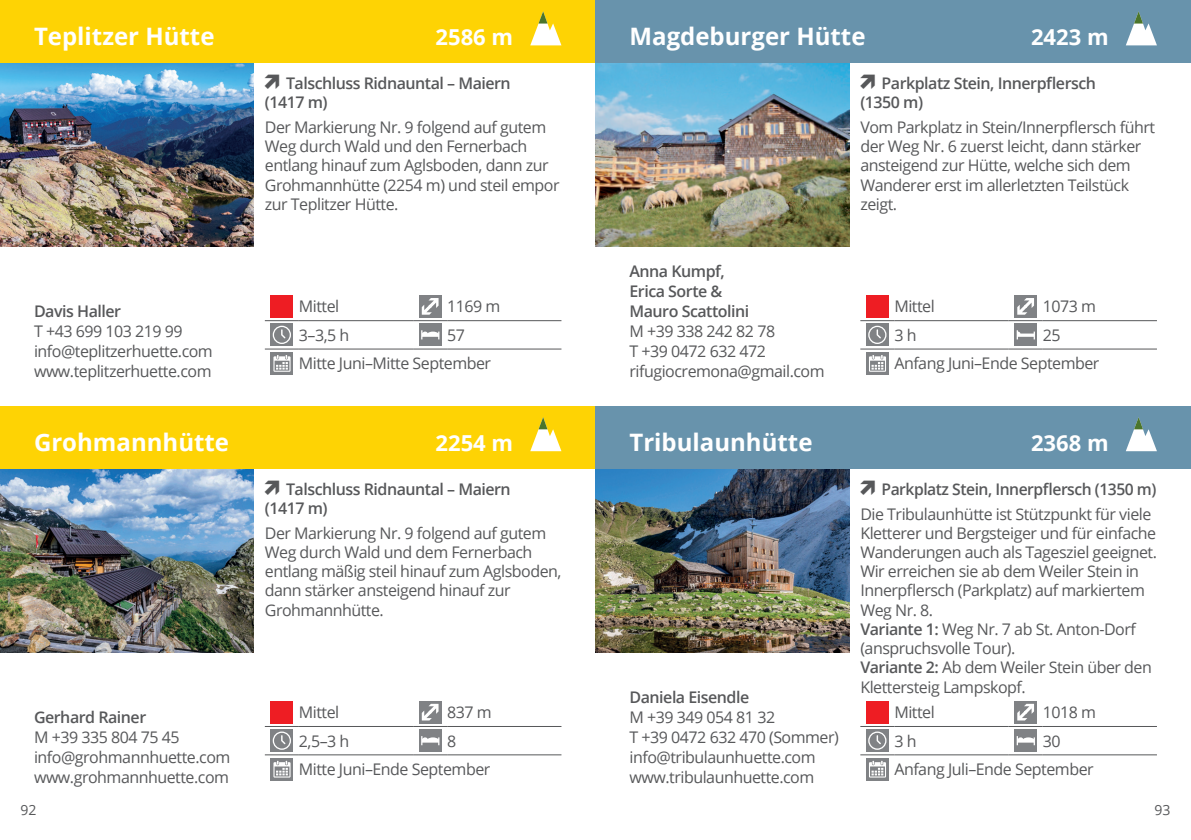
<style>
.page{position:relative;width:1191px;height:840px;background:#fff}
.page>*{position:absolute;margin:0;border:0;box-sizing:border-box;transform-origin:0 0}
.t1{font:700 24px "Open Sans";color:#fff}
.t2{font:700 22px "Open Sans";color:#fff}
.t3{font:16px/19.2px "Open Sans";letter-spacing:-.03em;color:#57585a}
.t4{font:600 16px/19.2px "Open Sans";letter-spacing:-.03em;color:#57585a}
.t5{font:14px "Open Sans";color:#57585a}
.s1{font-family:"Artprintpictos 2";font-weight:400;font-size:20px}
.s2{font-family:"Artprintpictos 2";font-size:20px}
.s3{font-weight:600}
</style>
<div class="page">
<img style="left:0;top:62px;width:253px;height:185px">
<img style="left:595px;top:62px;width:254px;height:185px">
<img style="left:0;top:468px;width:253px;height:184px">
<img style="left:595px;top:468px;width:254px;height:184px">
<div style="left:0;top:0;width:595px;height:62px;background:#fed304"></div>
<div style="left:595px;top:0;width:596px;height:62px;background:#6893ac"></div>
<div style="left:0;top:405px;width:595px;height:63px;background:#fed304"></div>
<div style="left:595px;top:405px;width:596px;height:63px;background:#6893ac"></div>
<svg style="left:530px;top:11px;width:31px;height:34px"></svg>
<svg style="left:1126px;top:11px;width:31px;height:34px"></svg>
<svg style="left:530px;top:417px;width:31px;height:34px"></svg>
<svg style="left:1126px;top:417px;width:31px;height:34px"></svg>
<hr style="left:265px;top:320px;width:34px;height:1px;background:#57585a">
<hr style="left:299px;top:320px;width:114px;height:1px;background:#57585a">
<hr style="left:413px;top:320px;width:34px;height:1px;background:#57585a">
<hr style="left:447px;top:320px;width:114px;height:1px;background:#57585a">
<hr style="left:265px;top:348px;width:34px;height:1px;background:#57585a">
<hr style="left:299px;top:348px;width:114px;height:1px;background:#57585a">
<hr style="left:413px;top:348px;width:34px;height:1px;background:#57585a">
<hr style="left:447px;top:348px;width:114px;height:1px;background:#57585a">
<div style="left:270px;top:295px;width:23px;height:22px;background:#ee1d23"></div>
<svg style="left:419px;top:295px;width:22px;height:22px"></svg>
<svg style="left:422px;top:298px;width:16px;height:16px"></svg>
<svg style="left:270px;top:323px;width:23px;height:23px"></svg>
<svg style="left:281px;top:329px;width:4px;height:9px"></svg>
<div style="left:273px;top:325px;width:18px;height:19px;border:1px solid #fff;border-radius:50%"></div>
<div style="left:419px;top:323px;width:22px;height:23px;background:#808285"></div>
<svg style="left:421px;top:330px;width:18px;height:9px"></svg>
<svg style="left:270px;top:352px;width:23px;height:22px"></svg>
<svg style="left:273px;top:355px;width:17px;height:16px"></svg>
<hr style="left:860px;top:320px;width:34px;height:1px;background:#57585a">
<hr style="left:894px;top:320px;width:114px;height:1px;background:#57585a">
<hr style="left:1008px;top:320px;width:34px;height:1px;background:#57585a">
<hr style="left:1042px;top:320px;width:115px;height:1px;background:#57585a">
<hr style="left:860px;top:348px;width:34px;height:1px;background:#57585a">
<hr style="left:894px;top:348px;width:114px;height:1px;background:#57585a">
<hr style="left:1008px;top:348px;width:34px;height:1px;background:#57585a">
<hr style="left:1042px;top:348px;width:115px;height:1px;background:#57585a">
<div style="left:866px;top:295px;width:22px;height:22px;background:#ee1d23"></div>
<div style="left:1014px;top:295px;width:23px;height:22px;background:#808285"></div>
<svg style="left:1017px;top:298px;width:17px;height:16px"></svg>
<svg style="left:866px;top:323px;width:22px;height:23px"></svg>
<svg style="left:876px;top:329px;width:5px;height:9px"></svg>
<div style="left:868px;top:325px;width:18px;height:19px;border:1px solid #fff;border-radius:50%"></div>
<div style="left:1014px;top:323px;width:23px;height:23px;background:#808285"></div>
<svg style="left:1016px;top:330px;width:19px;height:9px"></svg>
<div style="left:866px;top:352px;width:22px;height:22px;background:#808285"></div>
<svg style="left:869px;top:355px;width:17px;height:16px"></svg>
<hr style="left:265px;top:725px;width:34px;height:1px;background:#57585a">
<hr style="left:299px;top:725px;width:114px;height:1px;background:#57585a">
<hr style="left:413px;top:725px;width:34px;height:1px;background:#57585a">
<hr style="left:447px;top:725px;width:114px;height:1px;background:#57585a">
<hr style="left:265px;top:754px;width:34px;height:1px;background:#57585a">
<hr style="left:299px;top:754px;width:114px;height:1px;background:#57585a">
<hr style="left:413px;top:754px;width:34px;height:1px;background:#57585a">
<hr style="left:447px;top:754px;width:114px;height:1px;background:#57585a">
<div style="left:270px;top:700px;width:23px;height:23px;background:#ee1d23"></div>
<svg style="left:419px;top:701px;width:22px;height:22px"></svg>
<svg style="left:422px;top:703px;width:16px;height:17px"></svg>
<svg style="left:270px;top:729px;width:23px;height:22px"></svg>
<svg style="left:281px;top:734px;width:4px;height:9px"></svg>
<div style="left:273px;top:731px;width:18px;height:18px;border:1px solid #fff;border-radius:50%"></div>
<div style="left:419px;top:729px;width:22px;height:22px;background:#808285"></div>
<svg style="left:421px;top:736px;width:18px;height:8px"></svg>
<svg style="left:270px;top:758px;width:23px;height:22px"></svg>
<svg style="left:273px;top:760px;width:17px;height:17px"></svg>
<hr style="left:860px;top:725px;width:34px;height:1px;background:#57585a">
<hr style="left:894px;top:725px;width:114px;height:1px;background:#57585a">
<hr style="left:1008px;top:725px;width:34px;height:1px;background:#57585a">
<hr style="left:1042px;top:725px;width:115px;height:1px;background:#57585a">
<hr style="left:860px;top:754px;width:34px;height:1px;background:#57585a">
<hr style="left:894px;top:754px;width:114px;height:1px;background:#57585a">
<hr style="left:1008px;top:754px;width:34px;height:1px;background:#57585a">
<hr style="left:1042px;top:754px;width:115px;height:1px;background:#57585a">
<div style="left:866px;top:700px;width:22px;height:23px;background:#ee1d23"></div>
<div style="left:1014px;top:700px;width:23px;height:23px;background:#808285"></div>
<svg style="left:1017px;top:703px;width:17px;height:17px"></svg>
<svg style="left:866px;top:729px;width:22px;height:22px"></svg>
<svg style="left:876px;top:734px;width:5px;height:9px"></svg>
<div style="left:868px;top:731px;width:18px;height:18px;border:1px solid #fff;border-radius:50%"></div>
<div style="left:1014px;top:729px;width:23px;height:22px;background:#808285"></div>
<svg style="left:1016px;top:736px;width:19px;height:8px"></svg>
<div style="left:866px;top:757px;width:22px;height:23px;background:#808285"></div>
<svg style="left:869px;top:760px;width:17px;height:17px"></svg>
<h1 class="t1" style="left:34px;top:20px;width:182px">Teplitzer Hütte</h1>
<h2 class="t2" style="left:435px;top:22px;width:79px">2586 m</h2>
<h1 class="t1" style="left:629px;top:20px;width:237px">Magdeburger Hütte</h1>
<h2 class="t2" style="left:1031px;top:22px;width:79px">2423 m</h2>
<p class="t4" style="left:34px;top:301px;width:89px">Davis Haller</p>
<p class="t3" style="left:34px;top:321px;width:180px;line-height:20px">T +43 699 103 219 99 info@teplitzerhuette.com www.teplitzerhuette.com</p>
<p class="t4" style="left:265px;top:73px;width:247px"><span class="s1">ι</span> Talschluss Ridnauntal – Maiern (1417 m)</p>
<p class="t3" style="left:265px;top:117px;width:296px">Der Markierung Nr. 9 folgend auf gutem Weg durch Wald und den Fernerbach entlang hinauf zum Aglsboden, dann zur Grohmannhütte (2254 m) und steil empor zur Teplitzer Hütte.</p>
<p class="t3" style="left:299px;top:296px;width:42px">Mittel</p>
<p class="t3" style="left:447px;top:296px;width:55px">1169 m</p>
<p class="t3" style="left:299px;top:325px;width:52px">3–3,5 h</p>
<p class="t3" style="left:299px;top:320px;width:194px;line-height:28.4px;text-indent:148px">57<br>Mitte Juni–Mitte September</p>
<p class="t4" style="left:629px;top:261px;width:121px;line-height:20px">Anna Kumpf,<br>Erica Sorte &amp;<br>Mauro Scattolini</p>
<p class="t3" style="left:629px;top:321px;width:197px;line-height:20px">M +39 338 242 82 78<br>T +39 0472 632 472 rifugiocremona@gmail.com</p>
<p class="t4" style="left:860px;top:73px;width:237px"><span class="s1">ι</span> Parkplatz Stein, Innerpflersch (1350 m)</p>
<p class="t3" style="left:860px;top:117px;width:296px">Vom Parkplatz in Stein/Innerpflersch führt der Weg Nr. 6 zuerst leicht, dann stärker ansteigend zur Hütte, welche sich dem Wanderer erst im allerletzten Teilstück zeigt.</p>
<p class="t3" style="left:894px;top:296px;width:42px">Mittel</p>
<p class="t3" style="left:1042px;top:296px;width:55px">1073 m</p>
<p class="t3" style="left:894px;top:325px;width:24px">3 h</p>
<p class="t3" style="left:894px;top:320px;width:207px;line-height:28.4px;text-indent:148px">25<br>Anfang Juni–Ende September</p>
<h1 class="t1" style="left:34px;top:425px;width:197px">Grohmannhütte</h1>
<h2 class="t2" style="left:435px;top:427px;width:79px">2254 m</h2>
<h1 class="t1" style="left:629px;top:425px;width:184px">Tribulaunhütte</h1>
<h2 class="t2" style="left:1031px;top:427px;width:79px">2368 m</h2>
<p class="t4" style="left:265px;top:478px;width:247px"><span class="s1">ι</span> Talschluss Ridnauntal – Maiern (1417 m)</p>
<p class="t3" style="left:265px;top:522px;width:298px">Der Markierung Nr. 9 folgend auf gutem Weg durch Wald und dem Fernerbach entlang mäßig steil hinauf zum Aglsboden, dann stärker ansteigend hinauf zur Grohmannhütte.</p>
<p class="t4" style="left:34px;top:707px;width:114px">Gerhard Rainer</p>
<p class="t3" style="left:34px;top:726px;width:198px;line-height:20px">M +39 335 804 75 45 info@grohmannhuette.com www.grohmannhuette.com</p>
<p class="t3" style="left:299px;top:702px;width:42px">Mittel</p>
<p class="t3" style="left:447px;top:702px;width:46px">837 m</p>
<p class="t3" style="left:299px;top:730px;width:52px">2,5–3 h</p>
<p class="t3" style="left:299px;top:726px;width:193px;line-height:28.4px;text-indent:148px">8<br>Mitte Juni–Ende September</p>
<p class="t4" style="left:629px;top:687px;width:121px">Daniela Eisendle</p>
<p class="t3" style="left:629px;top:706px;width:211px;line-height:20px">M +39 349 054 81 32<br>T +39 0472 632 470 (Sommer) info@tribulaunhuette.com www.tribulaunhuette.com</p>
<p class="t3" style="left:860px;top:475px;width:297px;line-height:24.8px"><span class="s2">ι</span> <span class="s3">Parkplatz Stein, Innerpflersch (1350 m)<br></span>Die Tribulaunhütte ist Stützpunkt für viele</p>
<p class="t3" style="left:860px;top:522px;width:298px">Kletterer und Bergsteiger und für einfache Wanderungen auch als Tagesziel geeignet.<br>Wir erreichen sie ab dem Weiler Stein in Innerpflersch (Parkplatz) auf markiertem Weg Nr. 8.<br><span class="s3">Variante 1:</span> Weg Nr. 7 ab St. Anton-Dorf (anspruchsvolle Tour).<br><span class="s3">Variante 2:</span> Ab dem Weiler Stein über den Klettersteig Lampskopf.</p>
<p class="t3" style="left:894px;top:702px;width:42px">Mittel</p>
<p class="t3" style="left:1042px;top:702px;width:55px">1018 m</p>
<p class="t3" style="left:894px;top:730px;width:24px">3 h</p>
<p class="t3" style="left:894px;top:726px;width:201px;line-height:28.4px;text-indent:148px">30<br>Anfang Juli–Ende September</p>
<p class="t5" style="left:20px;top:800px;width:18px">92</p>
<p class="t5" style="left:1154px;top:800px;width:18px">93</p>
</div>
